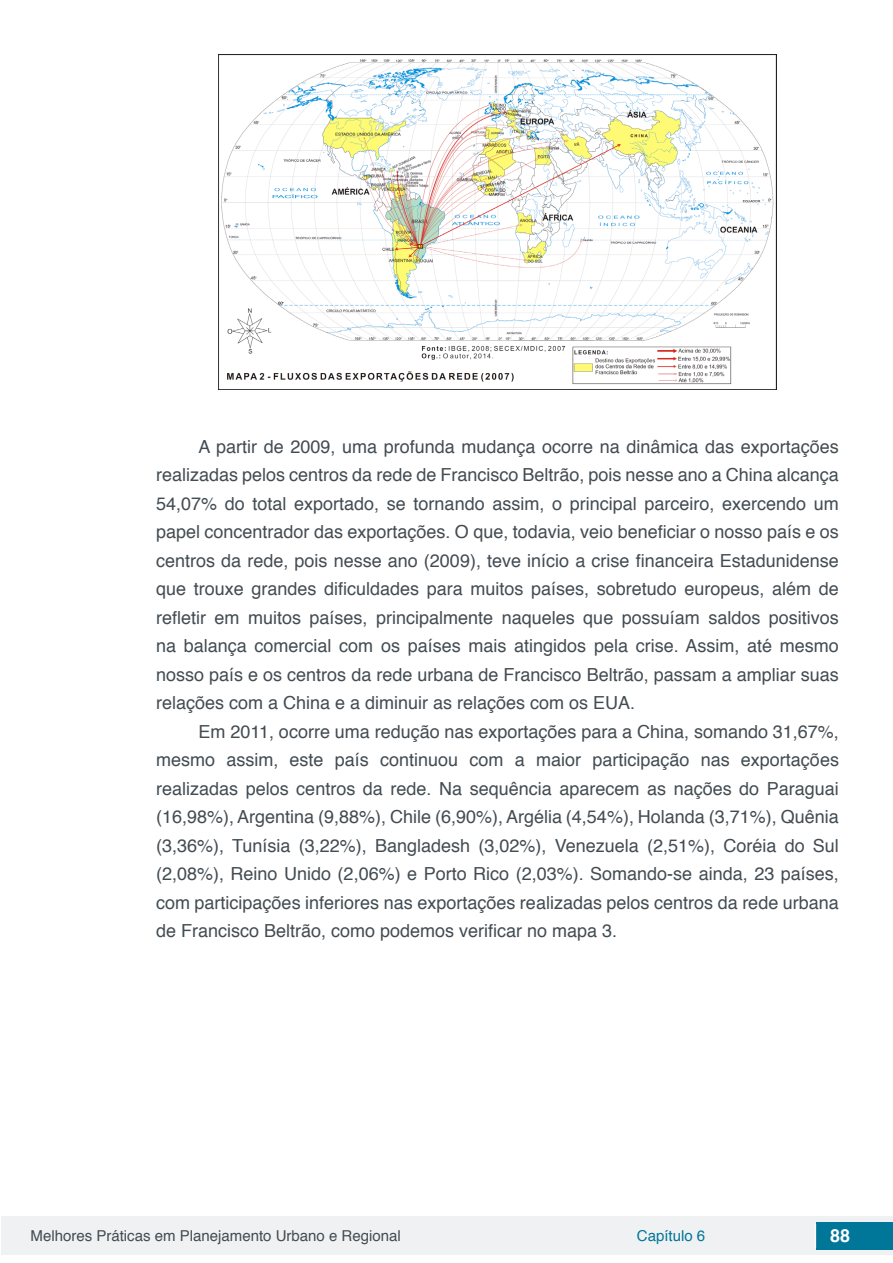
<style>
.page{position:relative;width:893px;height:1263px;background:#fff}
.page>*{position:absolute;margin:0;border:0;box-sizing:border-box;transform-origin:0 0}
.txt{font:18px/28.5px "Helvetica";color:#434c52;text-align:justify}
.t1{font:700 18px "Helvetica";color:#fff}
.t2{font:15px "Helvetica";color:#434c52}
.t3{font:15px "Helvetica";color:#007699}
</style>
<div class="page">
<div style="left:1px;top:1216px;width:891px;height:38px;background:#f0f1f2"></div>
<div style="left:816px;top:1222px;width:77px;height:27px;background:#007699"></div>
<svg style="left:815px;top:1224px;width:1px;height:24px"></svg>
<img style="left:219px;top:54px;width:557px;height:335px">
<p class="txt" style="left:156px;top:433px;width:684px;text-indent:43px">A partir de 2009, uma profunda mudança ocorre na dinâmica das exportações realizadas pelos centros da rede de Francisco Beltrão, pois nesse ano a China alcança 54,07% do total exportado, se tornando assim, o principal parceiro, exercendo um papel concentrador das exportações. O que, todavia, veio beneficiar o nosso país e os centros da rede, pois nesse ano (2009), teve início a crise financeira Estadunidense que trouxe grandes dificuldades para muitos países, sobretudo europeus, além de refletir em muitos países, principalmente naqueles que possuíam saldos positivos na balança comercial com os países mais atingidos pela crise. Assim, até mesmo nosso país e os centros da rede urbana de Francisco Beltrão, passam a ampliar suas relações com a China e a diminuir as relações com os EUA.</p>
<p class="txt" style="left:156px;top:718px;width:684px;text-indent:43px">Em 2011, ocorre uma redução nas exportações para a China, somando 31,67%, mesmo assim, este país continuou com a maior participação nas exportações realizadas pelos centros da rede. Na sequência aparecem as nações do Paraguai (16,98%), Argentina (9,88%), Chile (6,90%), Argélia (4,54%), Holanda (3,71%), Quênia (3,36%), Tunísia (3,22%), Bangladesh (3,02%), Venezuela (2,51%), Coréia do Sul (2,08%), Reino Unido (2,06%) e Porto Rico (2,03%). Somando-se ainda, 23 países, com participações inferiores nas exportações realizadas pelos centros da rede urbana de Francisco Beltrão, como podemos verificar no mapa 3.</p>
<p class="t2" style="left:31px;top:1224px;width:372px">Melhores Práticas em Planejamento Urbano e Regional</p>
<p class="t3" style="left:637px;top:1224px;width:70px">Capítulo 6</p>
<p class="t1" style="left:830px;top:1221px;width:22px">88</p>
</div>
